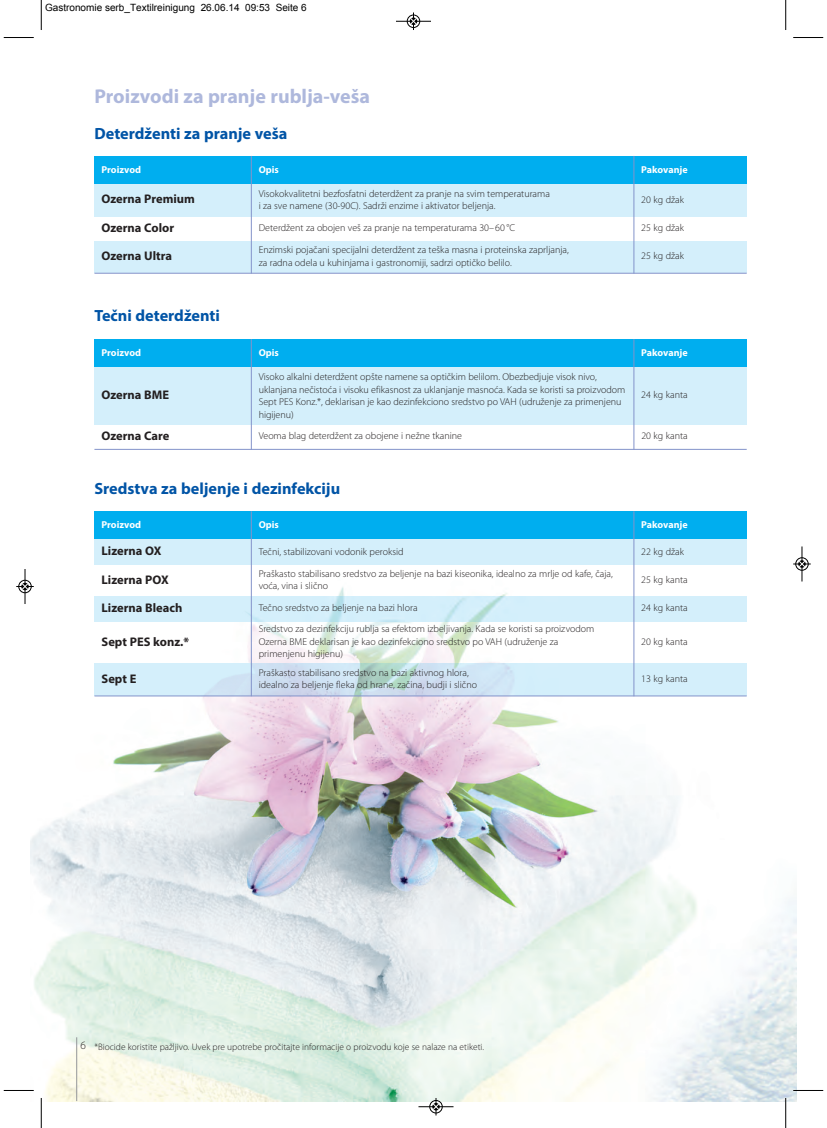
<style>
.page{position:relative;width:827px;height:1128px;background:#fff}
.page>*{position:absolute;margin:0;border:0;box-sizing:border-box;transform-origin:0 0}
.t1{font:700 20px "Myriad Pro";color:#aeb8dc}
.t2{font:700 16.25px "Myriad Pro";color:#0154a6}
.t3{font:700 12.5px "Myriad Pro";color:#231f20}
.t4{font:300 11.25px "Myriad Pro";color:#231f20}
.t5{font:300 10px/12.5px "Myriad Pro";color:#231f20}
.t6{font:700 10px "Myriad Pro";color:#fff}
.t7{font:10px "Arial";color:#000}
.t8{font:300 9.38px "Myriad Pro";color:#231f20}
</style>
<div class="page">
<img style="left:31px;top:27px;width:765px;height:1073px">
<hr style="left:76px;top:1037px;width:1px;height:63px;background:#939598">
<div style="left:94px;top:156px;width:157px;height:28px;background:#00aeef"></div>
<div style="left:251px;top:156px;width:383px;height:28px;background:#00aeef"></div>
<div style="left:634px;top:156px;width:112px;height:28px;background:#00aeef"></div>
<div style="left:94px;top:184px;width:652px;height:32px;background:#d4effb"></div>
<div style="left:94px;top:241px;width:652px;height:32px;background:#d4effb"></div>
<hr style="left:251px;top:156px;width:1px;height:117px;background:#8393ca">
<hr style="left:633px;top:156px;width:1px;height:117px;background:#8393ca">
<hr style="left:94px;top:273px;width:652px;height:1px;background:#8393ca">
<div style="left:94px;top:339px;width:157px;height:28px;background:#00aeef"></div>
<div style="left:251px;top:339px;width:383px;height:28px;background:#00aeef"></div>
<div style="left:634px;top:339px;width:112px;height:28px;background:#00aeef"></div>
<div style="left:94px;top:367px;width:652px;height:57px;background:#d4effb"></div>
<hr style="left:251px;top:339px;width:1px;height:110px;background:#8393ca">
<hr style="left:633px;top:339px;width:1px;height:110px;background:#8393ca">
<hr style="left:94px;top:449px;width:652px;height:1px;background:#8393ca">
<div style="left:94px;top:511px;width:157px;height:28px;background:#00aeef"></div>
<div style="left:251px;top:511px;width:383px;height:28px;background:#00aeef"></div>
<div style="left:634px;top:511px;width:112px;height:28px;background:#00aeef"></div>
<div style="left:94px;top:539px;width:652px;height:25px;background:#d4effb"></div>
<div style="left:94px;top:596px;width:652px;height:25px;background:#d4effb"></div>
<img style="left:94px;top:663px;width:652px;height:32px">
<hr style="left:251px;top:511px;width:1px;height:185px;background:#8393ca">
<hr style="left:633px;top:511px;width:1px;height:185px;background:#8393ca">
<hr style="left:94px;top:695px;width:652px;height:1px;background:#8393ca">
<hr style="left:4px;top:1089px;width:30px;height:1px;background:#fff">
<hr style="left:793px;top:1089px;width:30px;height:1px;background:#fff">
<hr style="left:41px;top:0;width:1px;height:30px;background:#000">
<hr style="left:4px;top:37px;width:30px;height:1px;background:#000">
<hr style="left:785px;top:0;width:1px;height:30px;background:#000">
<hr style="left:793px;top:37px;width:30px;height:1px;background:#000">
<hr style="left:41px;top:1097px;width:1px;height:30px;background:#000">
<hr style="left:4px;top:1090px;width:30px;height:1px;background:#000">
<hr style="left:785px;top:1097px;width:1px;height:30px;background:#000">
<hr style="left:793px;top:1090px;width:30px;height:1px;background:#000">
<hr style="left:396px;top:21px;width:35px;height:1px;background:#000">
<div style="left:407px;top:15px;width:13px;height:13px;border:1px solid #000;border-radius:50%"></div>
<div style="left:410px;top:18px;width:7px;height:7px;background:#000;border-radius:50%"></div>
<svg style="left:410px;top:12px;width:6px;height:18px"></svg>
<div style="left:429px;top:1099px;width:13px;height:14px;border:1px solid #fff;border-radius:50%"></div>
<hr style="left:418px;top:1106px;width:35px;height:1px;background:#000">
<div style="left:429px;top:1100px;width:13px;height:13px;border:1px solid #000;border-radius:50%"></div>
<svg style="left:433px;top:1097px;width:6px;height:18px"></svg>
<div style="left:18px;top:580px;width:14px;height:13px;border:1px solid #fff;border-radius:50%"></div>
<hr style="left:25px;top:569px;width:1px;height:35px;background:#000">
<div style="left:19px;top:580px;width:12px;height:13px;border:1px solid #000;border-radius:50%"></div>
<svg style="left:16px;top:583px;width:18px;height:6px"></svg>
<hr style="left:801px;top:546px;width:1px;height:35px;background:#000">
<div style="left:795px;top:557px;width:13px;height:13px;border:1px solid #000;border-radius:50%"></div>
<svg style="left:793px;top:560px;width:17px;height:7px"></svg>
<p class="t7" style="left:45px;top:1px;width:263px">Gastronomie serb_Textilreinigung 26.06.14 09:53 Seite 6</p>
<h1 class="t1" style="left:94px;top:84px;width:277px">Proizvodi za pranje rublja-veša</h1>
<h2 class="t2" style="left:94px;top:123px;width:194px">Deterdženti za pranje veša</h2>
<p class="t6" style="left:101px;top:163px;width:41px">Proizvod</p>
<p class="t6" style="left:259px;top:163px;width:22px">Opis</p>
<p class="t6" style="left:641px;top:163px;width:48px">Pakovanje</p>
<p class="t3" style="left:101px;top:191px;width:95px">Ozerna Premium</p>
<p class="t5" style="left:259px;top:188px;width:293px">Visokokvalitetni bezfosfatni deterdžent za pranje na svim temperaturama i za sve namene (30-90C). Sadrži enzime i aktivator beljenja.</p>
<p class="t5" style="left:641px;top:194px;width:44px">20 kg džak</p>
<p class="t3" style="left:101px;top:219px;width:74px">Ozerna Color</p>
<p class="t5" style="left:259px;top:222px;width:258px">Deterdžent za obojen veš za pranje na temperaturama 30–60 °C</p>
<p class="t5" style="left:641px;top:222px;width:44px">25 kg džak</p>
<p class="t3" style="left:101px;top:248px;width:72px">Ozerna Ultra</p>
<p class="t5" style="left:259px;top:244px;width:311px">Enzimski pojačani specijalni deterdžent za teška masna i proteinska zaprljanja, za radna odela u kuhinjama i gastronomiji, sadrzi optičko belilo.</p>
<p class="t5" style="left:641px;top:251px;width:44px">25 kg džak</p>
<h2 class="t2" style="left:94px;top:305px;width:127px">Tečni deterdženti</h2>
<p class="t6" style="left:101px;top:346px;width:41px">Proizvod</p>
<p class="t6" style="left:259px;top:346px;width:22px">Opis</p>
<p class="t6" style="left:641px;top:346px;width:48px">Pakovanje</p>
<p class="t3" style="left:101px;top:386px;width:69px">Ozerna BME</p>
<p class="t5" style="left:259px;top:371px;width:368px">Visoko alkalni deterdžent opšte namene sa optičkim belilom. Obezbedjuje visok nivo, uklanjana nečistoća i visoku efikasnost za uklanjanje masnoća. Kada se koristi sa proizvodom Sept PES Konz.*, deklarisan je kao dezinfekciono sredstvo po VAH (udruženje za primenjenu higijenu)</p>
<p class="t5" style="left:641px;top:389px;width:48px">24 kg kanta</p>
<p class="t3" style="left:101px;top:427px;width:69px">Ozerna Care</p>
<p class="t5" style="left:259px;top:430px;width:205px">Veoma blag deterdžent za obojene i nežne tkanine</p>
<p class="t5" style="left:641px;top:430px;width:48px">20 kg kanta</p>
<h2 class="t2" style="left:94px;top:477px;width:247px">Sredstva za beljenje i dezinfekciju</h2>
<p class="t6" style="left:101px;top:518px;width:41px">Proizvod</p>
<p class="t6" style="left:259px;top:518px;width:22px">Opis</p>
<p class="t6" style="left:641px;top:518px;width:48px">Pakovanje</p>
<p class="t3" style="left:101px;top:543px;width:61px">Lizerna OX</p>
<p class="t5" style="left:259px;top:546px;width:146px">Tečni, stabilizovani vodonik peroksid</p>
<p class="t5" style="left:641px;top:545px;width:44px">22 kg džak</p>
<p class="t3" style="left:101px;top:571px;width:69px">Lizerna POX</p>
<p class="t5" style="left:259px;top:568px;width:355px">Praškasto stabilisano sredstvo za beljenje na bazi kiseonika, idealno za mrlje od kafe, čaja, voća, vina i slično</p>
<p class="t5" style="left:641px;top:574px;width:48px">25 kg kanta</p>
<p class="t3" style="left:101px;top:599px;width:82px">Lizerna Bleach</p>
<p class="t5" style="left:259px;top:602px;width:160px">Tečno sredstvo za beljenje na bazi hlora</p>
<p class="t5" style="left:641px;top:602px;width:48px">24 kg kanta</p>
<p class="t3" style="left:101px;top:633px;width:89px">Sept PES konz.*</p>
<p class="t5" style="left:259px;top:623px;width:337px">Sredstvo za dezinfekciju rublja sa efektom izbeljivanja. Kada se koristi sa proizvodom<br>Ozerna BME deklarisan je kao dezinfekciono sredstvo po VAH (udruženje za primenjenu higijenu)</p>
<p class="t5" style="left:641px;top:636px;width:48px">20 kg kanta</p>
<p class="t3" style="left:101px;top:670px;width:36px">Sept E</p>
<p class="t5" style="left:259px;top:667px;width:220px">Praškasto stabilisano sredstvo na bazi aktivnog hlora, idealno za beljenje fleka od hrane, začina, budji i slično</p>
<p class="t5" style="left:641px;top:673px;width:48px">13 kg kanta</p>
<p class="t4" style="left:80px;top:1040px;width:7px">6</p>
<p class="t8" style="left:94px;top:1043px;width:391px">*Biocide koristite pažljivo. Uvek pre upotrebe pročitajte informacije o proizvodu koje se nalaze na etiketi.</p>
</div>
